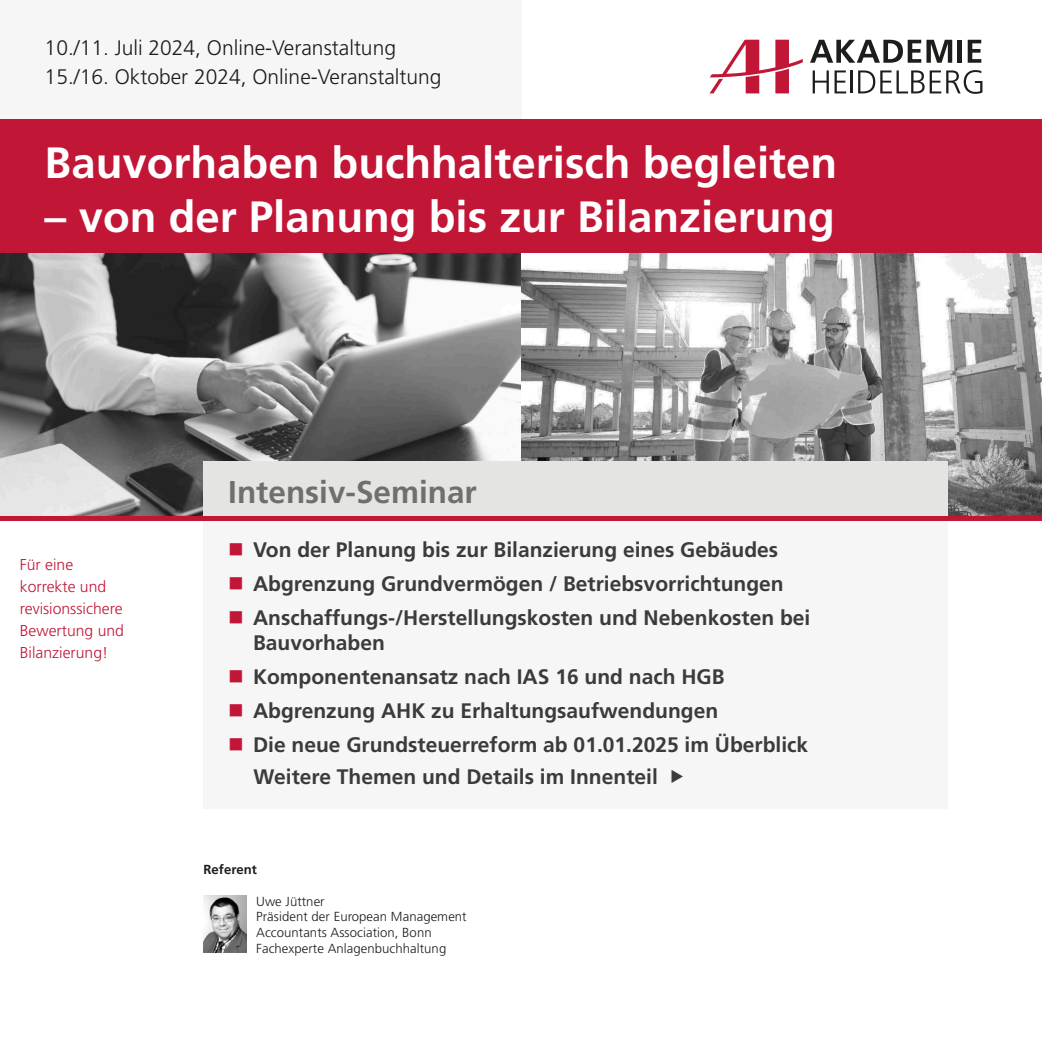
<style>
.page{position:relative;width:1042px;height:1042px;background:#fff}
.page>*{position:absolute;margin:0;border:0;box-sizing:border-box;transform-origin:0 0}
.t1{font:700 43.75px "Frutiger LT Pro";color:#fff}
.t2{font:700 31.5px "Frutiger LT Pro";color:#6f6f6e}
.t3{font:700 21px/33.9px "Frutiger LT Pro";color:#3c3b3b}
.t4{font:300 21px/28.3px "Frutiger LT Pro";color:#1d1d1b}
.t5{font:300 15.75px/22.1px "Frutiger LT Pro";color:#c21636}
.t6{font:300 13.12px/15.8px "Frutiger LT Pro";letter-spacing:.005em;color:#1d1d1b}
.t7{font:700 13.12px "Frutiger LT Pro";letter-spacing:.005em;color:#1d1d1b}
</style>
<div class="page">
<img style="left:0;top:253px;width:521px;height:263px">
<svg style="left:521px;top:253px;width:521px;height:263px"></svg>
<div style="left:0;top:0;width:521px;height:119px;background:#f6f6f6"></div>
<div style="left:0;top:119px;width:1042px;height:134px;background:#c21636"></div>
<div style="left:203px;top:461px;width:744px;height:60px;background:#e4e4e3"></div>
<div style="left:203px;top:521px;width:744px;height:288px;background:#f6f6f6"></div>
<div style="left:0;top:516px;width:1042px;height:5px;background:#c21636"></div>
<svg style="left:810px;top:40px;width:142px;height:23px"></svg>
<div style="left:957px;top:40px;width:5px;height:23px;background:#1d1d1b"></div>
<svg style="left:967px;top:40px;width:14px;height:23px"></svg>
<svg style="left:812px;top:70px;width:34px;height:23px"></svg>
<hr style="left:851px;top:70px;width:2px;height:23px;background:#1d1d1b">
<svg style="left:710px;top:40px;width:93px;height:53px"></svg>
<svg style="left:858px;top:70px;width:124px;height:24px"></svg>
<img style="left:203px;top:896px;width:43px;height:57px">
<p class="t4" style="left:45px;top:36px;width:398px">10./11. Juli 2024, Online-Veranstaltung<br>15./16. Oktober 2024, Online-Veranstaltung</p>
<h1 class="t1" style="left:45px;top:146px;width:794px">Bauvorhaben buchhalterisch begleiten</h1>
<h1 class="t1" style="left:45px;top:199px;width:792px">– von der Planung bis zur Bilanzierung</h1>
<p class="t5" style="left:20px;top:555px;width:106px">Für eine korrekte und revisionssichere<br>Bewertung und<br>Bilanzierung!</p>
<h2 class="t2" style="left:228px;top:479px;width:250px">Intensiv-Seminar</h2>
<p class="t3" style="left:253px;top:534px;width:559px">Von der Planung bis zur Bilanzierung eines Gebäudes<br>Abgrenzung Grundvermögen / Betriebsvorrichtungen<br>Anschaffungs-/Herstellungskosten und Nebenkosten bei</p>
<p class="t3" style="left:253px;top:627px;width:557px">Bauvorhaben<br>Komponentenansatz nach IAS 16 und nach HGB Abgrenzung AHK zu Erhaltungsaufwendungen<br>Die neue Grundsteuerreform ab 01.01.2025 im Überblick</p>
<p class="t3" style="left:253px;top:762px;width:406px">Weitere Themen und Details im Innenteil</p>
<p class="t7" style="left:203px;top:863px;width:55px">Referent</p>
<p class="t6" style="left:256px;top:894px;width:212px">Uwe Jüttner<br>Präsident der European Management<br>Accountants Association, Bonn<br>Fachexperte Anlagenbuchhaltung</p>
</div>
